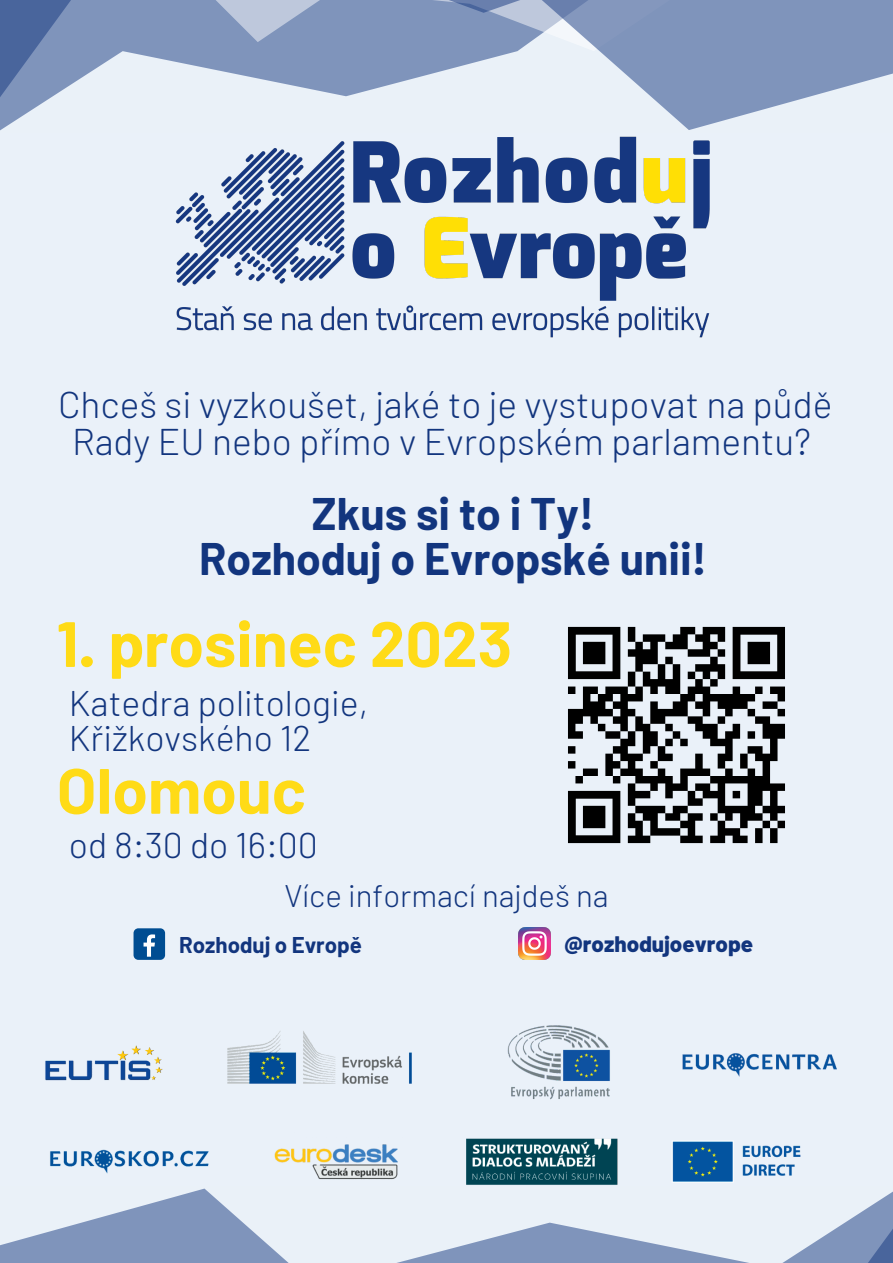
<style>
.page{position:relative;width:893px;height:1263px;background:#eaf1f9}
.page>*{position:absolute;margin:0;border:0;box-sizing:border-box;transform-origin:0 0}
.t1{font:700 63.82px "Barlow";color:#ffdb17}
.t2{font:700 44.55px "Barlow";color:#12357e}
.t3{font:300 37.12px/36.8px "Barlow";color:#12357e;text-align:center}
.t4{font:300 35.62px/35.4px "Barlow";color:#12357e}
.t5{font:300 31.2px "Barlow";color:#12357e}
.t6{font:800 22.42px "Barlow";color:#12357e}
.t7{font:700 22.27px "Barlow";color:#12357e}
</style>
<div class="page">
<svg style="left:641px;top:51px;width:252px;height:79px;fill:#7f94bb"></svg>
<svg style="left:0;top:51px;width:641px;height:79px"></svg>
<svg style="left:0;top:0;width:893px;height:51px;background:#8397bd"></svg>
<img style="left:176px;top:136px;width:534px;height:202px">
<div style="left:133px;top:928px;width:32px;height:32px;background:#004d92;border-radius:5px"></div>
<svg style="left:143px;top:934px;width:12px;height:23px"></svg>
<img style="left:518px;top:927px;width:33px;height:32px">
<svg style="left:0;top:1204px;width:252px;height:59px;fill:#7f94bb"></svg>
<svg style="left:252px;top:1191px;width:641px;height:72px"></svg>
<img style="left:568px;top:626px;width:217px;height:218px">
<img style="left:45px;top:1025px;width:831px;height:179px">
<p class="t3" style="left:58px;top:385px;width:776px">Chceš si vyzkoušet, jaké to je vystupovat na půdě<br>Rady EU nebo přímo v Evropském parlamentu?</p>
<p class="t2" style="left:312px;top:485px;width:284px">Zkus si to i Ty!</p>
<p class="t2" style="left:199px;top:530px;width:509px">Rozhoduj o Evropské unii!</p>
<p class="t1" style="left:57px;top:603px;width:457px">1. prosinec 2023</p>
<p class="t4" style="left:69px;top:684px;width:301px">Katedra politologie,<br>Křižkovského 12</p>
<p class="t1" style="left:57px;top:750px;width:251px">Olomouc</p>
<p class="t4" style="left:69px;top:826px;width:250px">od 8:30 do 16:00</p>
<p class="t5" style="left:284px;top:875px;width:326px">Více informací najdeš na</p>
<p class="t7" style="left:179px;top:930px;width:184px">Rozhoduj o Evropě</p>
<p class="t6" style="left:564px;top:929px;width:190px">@rozhodujoevrope</p>
</div>
